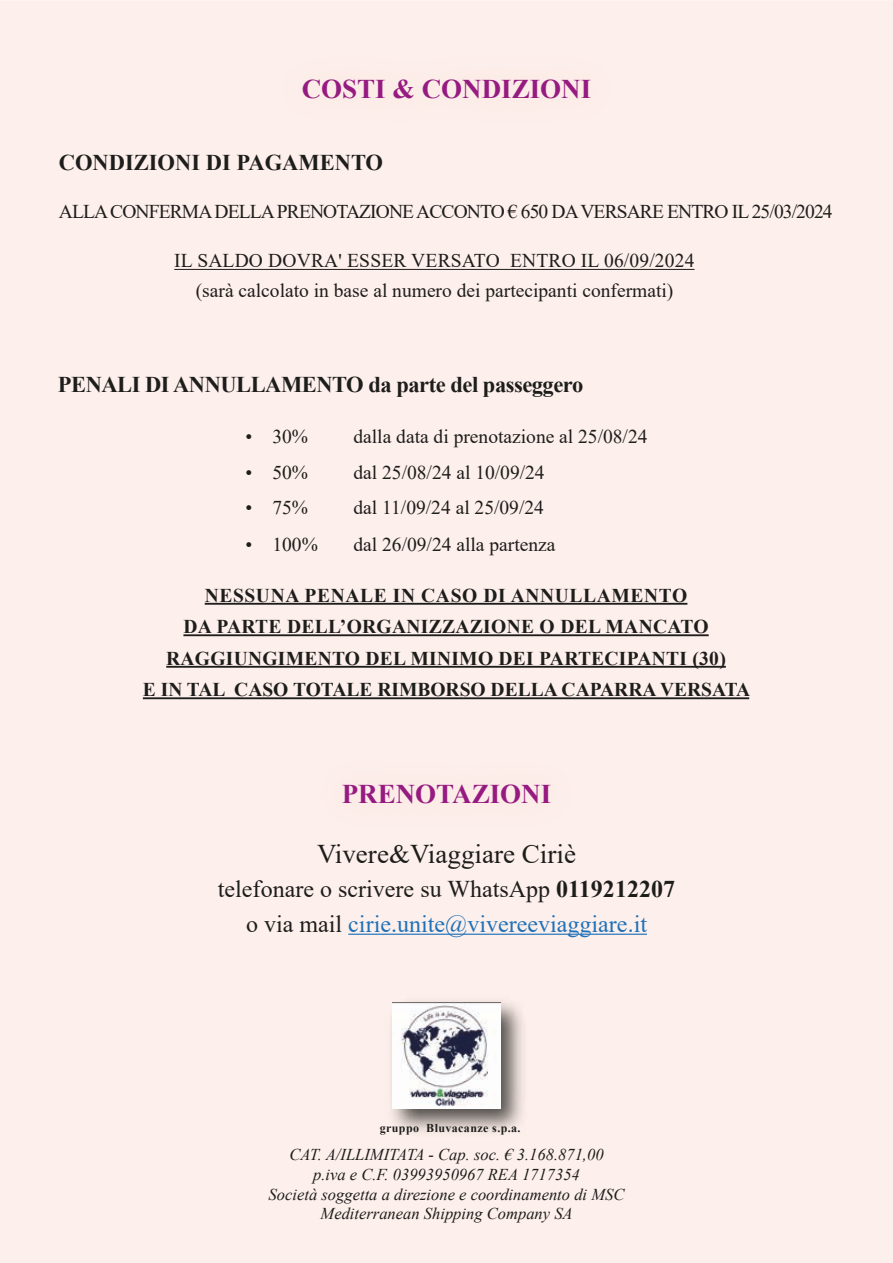
<style>
.page{position:relative;width:893px;height:1263px;background:#fdefeb}
.page>*{position:absolute;margin:0;border:0;box-sizing:border-box;transform-origin:0 0}
.t1{font:700 27px "Times New Roman";color:#961b81}
.t2{font:27px "Times New Roman";color:#1d1d1b}
.t3{font:24px/34.5px "Times New Roman";color:#1d1d1b;text-align:center}
.t4{font:700 22.5px "Times New Roman";letter-spacing:-.02em;color:#1d1d1b}
.t5{font:700 22.5px "Times New Roman";color:#1d1d1b}
.t6{font:19.5px/30px "Times New Roman";color:#1d1d1b;text-align:center}
.t7{font:700 19.5px/31.5px "Times New Roman";letter-spacing:.015em;color:#1d1d1b;text-align:center}
.t8{font:19.5px "Times New Roman";letter-spacing:-.045em;color:#1d1d1b}
.t9{font:italic 16.5px/19.8px "Times New Roman";color:#1d1d1b;text-align:center}
.t10{font:700 12px "Times New Roman";letter-spacing:.035em;color:#1d1d1b}
.s1{font-weight:700}
.s2{color:#1f71b8}
</style>
<div class="page">
<div style="left:263px;top:37px;width:367px;height:109px;background:#fdefeb"></div>
<hr style="left:205px;top:603px;width:482px;height:2px;background:#1d1d1b">
<hr style="left:183px;top:634px;width:526px;height:2px;background:#1d1d1b">
<hr style="left:166px;top:666px;width:560px;height:2px;background:#1d1d1b">
<hr style="left:143px;top:697px;width:606px;height:2px;background:#1d1d1b">
<div style="left:303px;top:742px;width:287px;height:108px;background:#fdefeb"></div>
<img style="left:381px;top:990px;width:152px;height:152px">
<img style="left:393px;top:1002px;width:107px;height:107px">
<hr style="left:348px;top:934px;width:299px;height:1px;background:#1f71b8">
<hr style="left:174px;top:269px;width:520px;height:1px;background:#1d1d1b">
<h1 class="t1" style="left:302px;top:70px;width:291px">COSTI &amp; CONDIZIONI</h1>
<p class="t5" style="left:59px;top:146px;width:326px">CONDIZIONI DI PAGAMENTO</p>
<p class="t8" style="left:59px;top:197px;width:775px">ALLA CONFERMA DELLA PRENOTAZIONE ACCONTO € 650 DA VERSARE ENTRO IL 25/03/2024</p>
<p class="t6" style="left:174px;top:245px;width:522px">IL SALDO DOVRA' ESSER VERSATO ENTRO IL 06/09/2024 (sarà calcolato in base al numero dei partecipanti confermati)</p>
<p class="t4" style="left:58px;top:368px;width:527px">PENALI DI ANNULLAMENTO da parte del passeggero</p>
<p class="t6" style="left:245px;top:421px;width:64px">• 30%</p>
<p class="t6" style="left:353px;top:421px;width:296px">dalla data di prenotazione al 25/08/24</p>
<p class="t6" style="left:245px;top:456px;width:64px">• 50%</p>
<p class="t6" style="left:353px;top:456px;width:193px">dal 25/08/24 al 10/09/24</p>
<p class="t6" style="left:245px;top:492px;width:64px">• 75%</p>
<p class="t6" style="left:353px;top:492px;width:192px">dal 11/09/24 al 25/09/24</p>
<p class="t6" style="left:245px;top:529px;width:74px">• 100%</p>
<p class="t6" style="left:353px;top:529px;width:204px">dal 26/09/24 alla partenza</p>
<p class="t7" style="left:143px;top:579px;width:609px">NESSUNA PENALE IN CASO DI ANNULLAMENTO<br>DA PARTE DELL’ORGANIZZAZIONE O DEL MANCATO RAGGIUNGIMENTO DEL MINIMO DEI PARTECIPANTI (30)<br>E IN TAL CASO TOTALE RIMBORSO DELLA CAPARRA VERSATA</p>
<h1 class="t1" style="left:342px;top:774px;width:211px">PRENOTAZIONI</h1>
<h1 class="t2" style="left:317px;top:834px;width:261px">Vivere&amp;Viaggiare Ciriè</h1>
<p class="t3" style="left:218px;top:871px;width:459px">telefonare o scrivere su WhatsApp <span class="s1">0119212207 </span>o via mail <span class="s2">cirie.unite@vivereeviaggiare.it</span></p>
<p class="t10" style="left:380px;top:1119px;width:142px">gruppo Bluvacanze s.p.a.</p>
<p class="t9" style="left:269px;top:1144px;width:357px">CAT. A/ILLIMITATA - Cap. soc. € 3.168.871,00<br>p.iva e C.F. 03993950967 REA 1717354<br>Società soggetta a direzione e coordinamento di MSC Mediterranean Shipping Company SA</p>
</div>
